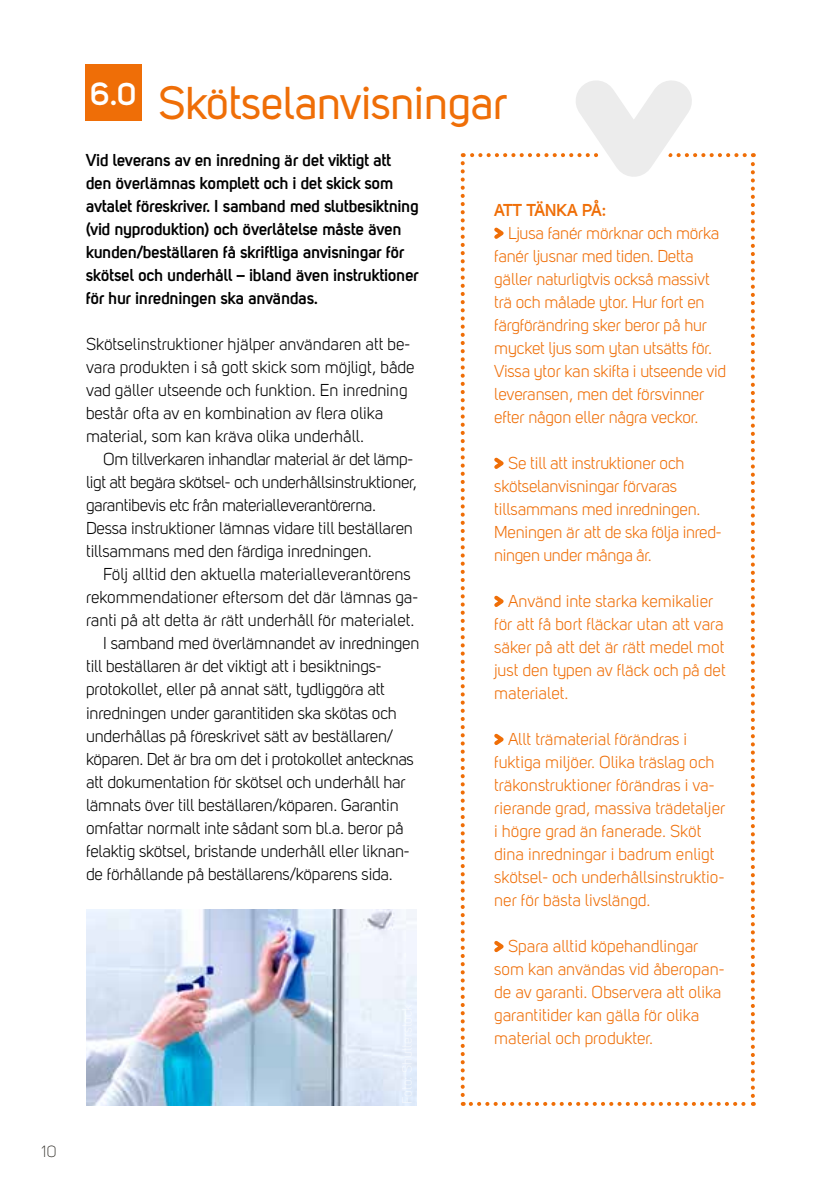
<style>
.page{position:relative;width:840px;height:1191px;background:#fff}
.page>*{position:absolute;margin:0;border:0;box-sizing:border-box;transform-origin:0 0}
.t1{font:46px "Uni Sans Regular";letter-spacing:-.01em;color:#ef6e07}
.t2{font:700 32px "Uni Sans Semi";color:#fff}
.t3{font:17px/23px "Uni Sans Book";letter-spacing:-.01em;color:#000}
.t4{font:17px/23px "Uni Sans Book";letter-spacing:-.01em;color:#ef6e07}
.t5{font:700 17px/23px "Uni Sans Semi";letter-spacing:-.01em;color:#000}
.t6{font:700 17px "Uni Sans Semi";letter-spacing:-.02em;color:#ef6e07}
.t7{font:16px "Uni Sans Light";color:#1e1b15}
</style>
<div class="page">
<div style="left:85px;top:64px;width:57px;height:57px;background:#ef6e07"></div>
<svg style="left:460px;top:80px;width:294px;height:1026px"></svg>
<img style="left:86px;top:909px;width:330px;height:197px">
<h2 class="t2" style="left:90px;top:74px;width:48px">6.0</h2>
<h1 class="t1" style="left:158px;top:76px;width:350px">Skötselanvisningar</h1>
<p class="t5" style="left:86px;top:148px;width:334px">Vid leverans av en inredning är det viktigt att den överlämnas komplett och i det skick som avtalet föreskriver. I samband med slutbesiktning (vid nyproduktion) och överlåtelse måste även kunden/beställaren få skriftliga anvisningar för skötsel och underhåll – ibland även instruktioner för hur inredningen ska användas.</p>
<p class="t3" style="left:86px;top:333px;width:330px">Skötselinstruktioner hjälper användaren att be&shy;vara produkten i så gott skick som möjligt, både vad gäller utseende och funktion. En inredning består ofta av en kombination av flera olika material, som kan kräva olika underhåll.</p>
<p class="t3" style="left:86px;top:448px;width:332px;text-indent:17px">Om tillverkaren inhandlar material är det lämp&shy;ligt att begära skötsel- och underhållsinstruktioner, garantibevis etc från materialleverantörerna.<br>Dessa instruktioner lämnas vidare till beställaren tillsammans med den färdiga inredningen.</p>
<p class="t3" style="left:103px;top:563px;width:309px">Följ alltid den aktuella materialleverantörens</p>
<p class="t3" style="left:86px;top:586px;width:333px">rekommendationer eftersom det där lämnas ga-</p>
<p class="t3" style="left:86px;top:609px;width:330px">ranti på att detta är rätt underhåll för materialet.</p>
<p class="t3" style="left:103px;top:632px;width:318px">I samband med överlämnandet av inredningen</p>
<p class="t3" style="left:86px;top:655px;width:297px">till beställaren är det viktigt att i besiktnings-</p>
<p class="t3" style="left:86px;top:678px;width:300px">protokollet, eller på annat sätt, tydliggöra att</p>
<p class="t3" style="left:86px;top:701px;width:312px">inredningen under garantitiden ska skötas och</p>
<p class="t3" style="left:86px;top:724px;width:308px">underhållas på föreskrivet sätt av beställaren/</p>
<p class="t3" style="left:86px;top:747px;width:329px">köparen. Det är bra om det i protokollet antecknas</p>
<p class="t3" style="left:86px;top:770px;width:321px">att dokumentation för skötsel och underhåll har</p>
<p class="t3" style="left:86px;top:793px;width:314px">lämnats över till beställaren/köparen. Garantin</p>
<p class="t3" style="left:86px;top:816px;width:319px">omfattar normalt inte sådant som bl.a. beror på</p>
<p class="t3" style="left:86px;top:839px;width:325px">felaktig skötsel, bristande underhåll eller liknan-</p>
<p class="t3" style="left:86px;top:862px;width:308px">de förhållande på beställarens/köparens sida.</p>
<p class="t6" style="left:494px;top:200px;width:113px">ATT TÄNKA PÅ:</p>
<p class="t4" style="left:494px;top:221px;width:233px;text-indent:14px">Ljusa fanér mörknar och mörka fanér ljusnar med tiden. Detta gäller naturligtvis också massivt trä och målade ytor. Hur fort en färgförändring sker beror på hur mycket ljus som ytan utsätts för.<br>Vissa ytor kan skifta i utseende vid leveransen, men det försvinner efter någon eller några veckor.</p>
<p class="t4" style="left:494px;top:451px;width:228px;text-indent:14px">Se till att instruktioner och skötselanvisningar förvaras tillsammans med inredningen.<br>Meningen är att de ska följa inred&shy;ningen under många år.</p>
<p class="t4" style="left:494px;top:589px;width:233px;text-indent:14px">Använd inte starka kemikalier för att få bort fläckar utan att vara säker på att det är rätt medel mot just den typen av fläck och på det materialet.</p>
<p class="t4" style="left:494px;top:727px;width:232px;text-indent:14px">Allt trämaterial förändras i fuktiga miljöer. Olika träslag och träkonstruktioner förändras i va&shy;rierande grad, massiva trädetaljer i högre grad än fanerade. Sköt dina inredningar i badrum enligt skötsel- och underhållsinstruktio&shy;ner för bästa livslängd.</p>
<p class="t4" style="left:494px;top:934px;width:231px;text-indent:14px">Spara alltid köpehandlingar som kan användas vid åberopan&shy;de av garanti. Observera att olika garantitider kan gälla för olika material och produkter.</p>
<p class="t7" style="left:41px;top:1142px;width:16px">10</p>
</div>
